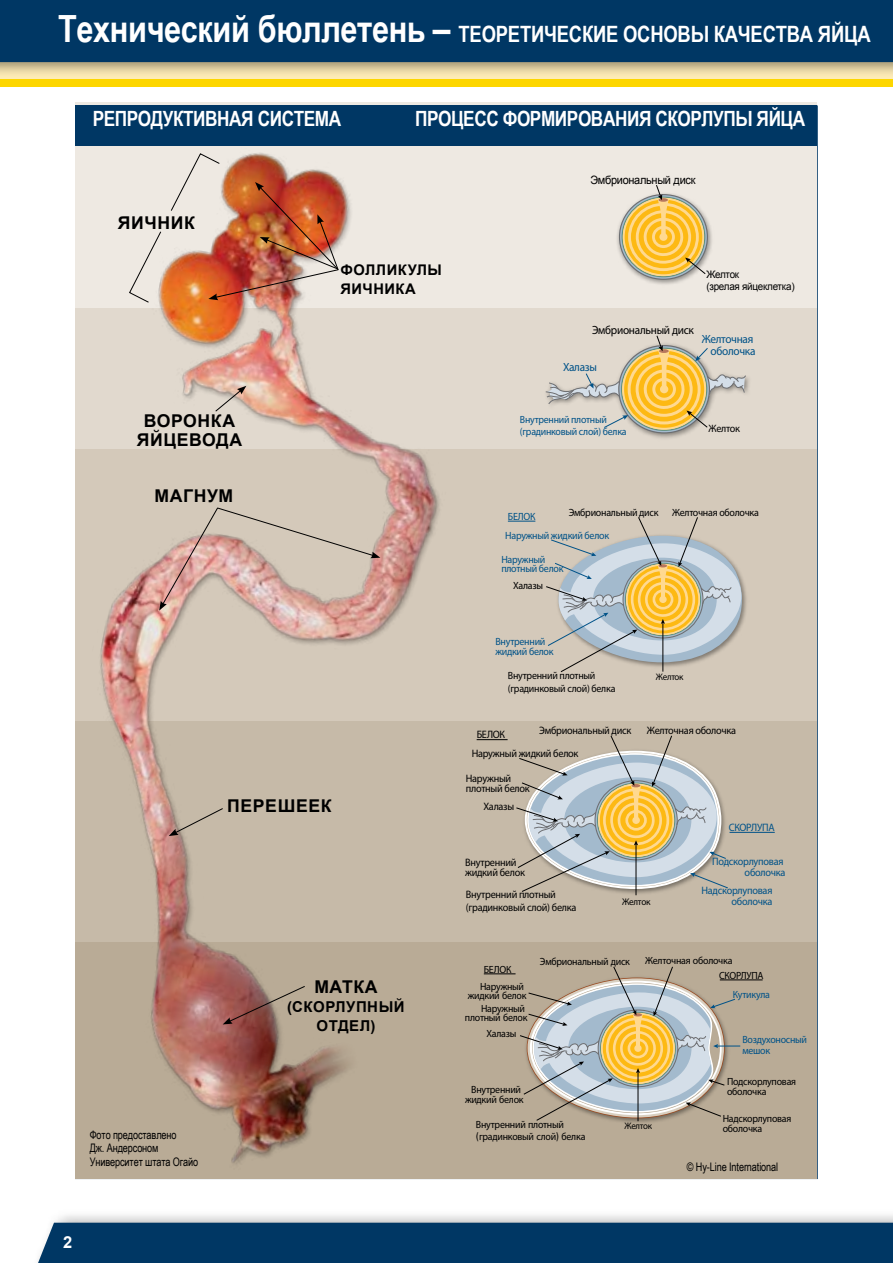
<style>
.page{position:relative;width:893px;height:1263px;background:#fff}
.page>*{position:absolute;margin:0;border:0;box-sizing:border-box;transform-origin:0 0}
.t1{font:700 22.5px "Arial Narrow";letter-spacing:-.01em;color:#fff}
.t2{font:700 21px "Arial Narrow";letter-spacing:-.02em;color:#fff}
.t3{font:700 17.7px/19px "Arial";letter-spacing:.035em;color:#000;text-align:center}
.t4{font:700 16.5px "Arial";color:#fff}
.t5{font:700 15px/19px "Arial";letter-spacing:.035em;color:#000;text-align:center}
.t6{font:700 14.7px/19px "Arial";letter-spacing:.035em;color:#000}
.t7{font:11.85px/11.9px "Myriad Pro";letter-spacing:-.025em;color:#005288;text-align:right;scale:.95 1}
.t8{font:11.85px "Myriad Pro";letter-spacing:-.025em;color:#000;scale:.95 1}
.t9{font:11.7px/13.2px "Arial Narrow";letter-spacing:-.01em;color:#000;scale:.95 1}
.t10{font:11.55px "Arial";letter-spacing:-.025em;color:#000;scale:.95 1}
.t11{font:10.8px/10.8px "Myriad Pro";letter-spacing:-.025em;color:#000;scale:.95 1}
.t12{font:10.8px/10.8px "Myriad Pro";letter-spacing:-.025em;color:#005288;text-align:right;scale:.95 1}
.t13{font:10.65px "Myriad Pro";letter-spacing:-.03em;color:#000;scale:.95 1}
.t14{font:10.5px/10.5px "Myriad Pro";letter-spacing:-.025em;color:#000;scale:.95 1}
.t15{font:10.5px/10.5px "Myriad Pro";letter-spacing:-.025em;color:#005288;scale:.95 1}
.t16{font:10.35px/12.5px "Myriad Pro";letter-spacing:-.025em;color:#005288;scale:.95 1}
.t17{font:10.35px/12.5px "Arial";letter-spacing:-.025em;color:#000;scale:.95 1}
.t18{font:9.75px "Myriad Pro";letter-spacing:-.03em;color:#000;scale:.95 1}
.t19{font:9.45px "Myriad Pro";letter-spacing:-.03em;color:#000;scale:.95 1}
.s1{font-size:37.5px}
.s2{font-size:39px}
.s3{font-family:"Univers LT Std"}
</style>
<div class="page">
<div style="left:28px;top:1209px;width:865px;height:54px;background:#000;opacity:.4"></div>
<div style="left:33px;top:1223px;width:860px;height:40px;background:#003764"></div>
<div style="left:0;top:0;width:893px;height:84px;background:#fdebb6"></div>
<div style="left:0;top:79px;width:893px;height:8px;background:#fdd600"></div>
<div style="left:0;top:0;width:893px;height:77px;background:#000;opacity:.4"></div>
<div style="left:0;top:0;width:893px;height:62px;background:#003764"></div>
<div style="left:76px;top:291px;width:741px;height:160px;background:#e1d9ce"></div>
<div style="left:76px;top:103px;width:741px;height:205px;background:#eee9e2"></div>
<div style="left:76px;top:105px;width:741px;height:41px;background:#003764"></div>
<div style="left:76px;top:449px;width:741px;height:284px;background:#d4c9ba"></div>
<div style="left:76px;top:722px;width:741px;height:221px;background:#c6baa8"></div>
<div style="left:76px;top:943px;width:741px;height:236px;background:#b9ab96"></div>
<img style="left:28px;top:102px;width:514px;height:1119px">
<img style="left:541px;top:340px;width:208px;height:101px">
<svg style="left:619px;top:346px;width:90px;height:87px"></svg>
<svg style="left:623px;top:350px;width:82px;height:79px"></svg>
<svg style="left:629px;top:356px;width:70px;height:67px"></svg>
<svg style="left:637px;top:363px;width:55px;height:53px"></svg>
<div style="left:635px;top:361px;width:58px;height:56px;border:3px solid #ffd990;border-radius:50%"></div>
<svg style="left:603px;top:415px;width:25px;height:13px"></svg>
<svg style="left:545px;top:373px;width:75px;height:31px"></svg>
<svg style="left:644px;top:335px;width:102px;height:93px"></svg>
<img style="left:617px;top:198px;width:95px;height:86px">
<svg style="left:619px;top:195px;width:88px;height:84px"></svg>
<svg style="left:624px;top:199px;width:79px;height:76px"></svg>
<svg style="left:629px;top:204px;width:68px;height:66px"></svg>
<svg style="left:637px;top:211px;width:53px;height:52px"></svg>
<div style="left:635px;top:210px;width:56px;height:54px;border:3px solid #ffd990;border-radius:50%"></div>
<svg style="left:644px;top:185px;width:62px;height:90px"></svg>
<svg style="left:215px;top:386px;width:31px;height:26px"></svg>
<svg style="left:159px;top:507px;width:221px;height:104px"></svg>
<svg style="left:169px;top:807px;width:55px;height:29px"></svg>
<svg style="left:223px;top:985px;width:83px;height:39px"></svg>
<img style="left:170px;top:153px;width:169px;height:147px">
<svg style="left:129px;top:231px;width:33px;height:72px"></svg>
<hr style="left:720px;top:979px;width:43px;height:1px;background:#000">
<svg style="left:519px;top:966px;width:221px;height:157px"></svg>
<hr style="left:484px;top:973px;width:32px;height:1px;background:#000">
<hr style="left:729px;top:832px;width:46px;height:1px;background:#005288">
<hr style="left:636px;top:844px;width:1px;height:51px;background:#000">
<svg style="left:516px;top:735px;width:212px;height:158px"></svg>
<hr style="left:477px;top:739px;width:31px;height:1px;background:#000">
<img style="left:742px;top:578px;width:5px;height:47px">
<svg style="left:546px;top:517px;width:196px;height:155px"></svg>
<svg style="left:508px;top:521px;width:27px;height:1px"></svg>
<h1 class="t1" style="left:58px;top:17px;width:814px"><span class="s1">Технический бюллетень</span> <span class="s2">–</span> ТЕОРЕТИЧЕСКИЕ ОСНОВЫ КАЧЕСТВА ЯЙЦА</h1>
<h2 class="t2" style="left:93px;top:103px;width:250px">РЕПРОДУКТИВНАЯ СИСТЕМА</h2>
<h2 class="t2" style="left:415px;top:103px;width:392px">ПРОЦЕСС ФОРМИРОВАНИЯ СКОРЛУПЫ ЯЙЦА</h2>
<h3 class="t3" style="left:118px;top:213px;width:79px">ЯИЧНИК</h3>
<h3 class="t3" style="left:137px;top:411px;width:107px">ВОРОНКА<br>ЯЙЦЕВОДА</h3>
<h3 class="t3" style="left:154px;top:486px;width:80px">МАГНУМ</h3>
<h3 class="t6" style="left:340px;top:261px;width:103px">ФОЛЛИКУЛЫ<br>ЯИЧНИКА</h3>
<h3 class="t3" style="left:227px;top:796px;width:106px">ПЕРЕШЕЕК</h3>
<p class="t9" style="left:90px;top:1128px;width:116px">Фото предоставлено<br>Дж. Андерсоном<br>Университет штата Огайо</p>
<h3 class="t3" style="left:314px;top:977px;width:65px">МАТКА</h3>
<h3 class="t5" style="left:287px;top:997px;width:119px">(СКОРЛУПНЫЙ<br>ОТДЕЛ)</h3>
<p class="t10" style="left:590px;top:172px;width:112px">Эмбриональный диск</p>
<p class="t17" style="left:706px;top:268px;width:94px">Желток<br>(зрелая яйцеклетка)</p>
<p class="t8" style="left:592px;top:323px;width:109px">Эмбриональный диск</p>
<p class="t7" style="left:563px;top:361px;width:37px">Халазы</p>
<p class="t7" style="left:702px;top:333px;width:58px">Желточная оболочка</p>
<p class="t16" style="left:520px;top:413px;width:114px">Внутренний плотный (градинковый слой) белка</p>
<p class="t13" style="left:708px;top:421px;width:35px">Желток</p>
<p class="t14" style="left:569px;top:507px;width:96px">Эмбриональный диск</p>
<p class="t14" style="left:672px;top:507px;width:93px">Желточная оболочка</p>
<p class="t15" style="left:505px;top:530px;width:111px">Наружный жидкий белок</p>
<p class="t15" style="left:501px;top:554px;width:67px;line-height:9.1px">Наружный плотный белок</p>
<p class="t14" style="left:513px;top:580px;width:33px">Халазы</p>
<p class="t15" style="left:508px;top:511px;width:31px">БЕЛОК</p>
<p class="t15" style="left:495px;top:636px;width:63px">Внутренний жидкий белок</p>
<p class="t14" style="left:508px;top:669px;width:115px;line-height:12.6px">Внутренний плотный (градинковый слой) белка</p>
<p class="t19" style="left:656px;top:671px;width:31px">Желток</p>
<p class="t11" style="left:477px;top:729px;width:32px">БЕЛОК</p>
<p class="t11" style="left:539px;top:725px;width:99px">Эмбриональный диск</p>
<p class="t11" style="left:647px;top:725px;width:96px">Желточная оболочка</p>
<p class="t11" style="left:472px;top:748px;width:114px">Наружный жидкий белок</p>
<p class="t11" style="left:466px;top:774px;width:69px;line-height:9.4px">Наружный плотный белок</p>
<p class="t11" style="left:483px;top:801px;width:34px">Халазы</p>
<p class="t11" style="left:465px;top:856px;width:64px">Внутренний жидкий белок</p>
<p class="t11" style="left:466px;top:888px;width:118px;line-height:12.9px">Внутренний плотный (градинковый слой) белка</p>
<p class="t18" style="left:622px;top:896px;width:32px">Желток</p>
<p class="t12" style="left:729px;top:822px;width:50px">СКОРЛУПА</p>
<p class="t12" style="left:712px;top:856px;width:79px">Подскорлуповая оболочка</p>
<p class="t12" style="left:701px;top:885px;width:76px">Надскорлуповая оболочка</p>
<p class="t14" style="left:484px;top:964px;width:31px">БЕЛОК</p>
<p class="t14" style="left:468px;top:981px;width:63px;line-height:9.1px;text-align:right">Наружный жидкий белок</p>
<p class="t14" style="left:465px;top:1003px;width:67px;line-height:9.1px;text-align:right">Наружный плотный белок</p>
<p class="t14" style="left:486px;top:1028px;width:33px">Халазы</p>
<p class="t14" style="left:540px;top:956px;width:96px">Эмбриональный диск</p>
<p class="t14" style="left:645px;top:955px;width:93px">Желточная оболочка</p>
<p class="t14" style="left:719px;top:970px;width:48px">СКОРЛУПА</p>
<p class="t15" style="left:733px;top:989px;width:41px">Кутикула</p>
<p class="t15" style="left:742px;top:1034px;width:70px">Воздухоносный мешок</p>
<p class="t14" style="left:465px;top:1084px;width:63px;text-align:center">Внутренний жидкий белок</p>
<p class="t14" style="left:476px;top:1118px;width:117px;line-height:12.6px">Внутренний плотный <span class="s3">(</span>градинковый слой<span class="s3">)</span> белка</p>
<p class="t19" style="left:624px;top:1120px;width:31px">Желток</p>
<p class="t14" style="left:727px;top:1076px;width:74px">Подскорлуповая оболочка</p>
<p class="t14" style="left:723px;top:1113px;width:74px">Надскорлуповая оболочка</p>
<p class="t9" style="left:687px;top:1160px;width:98px">© Hy-Line International</p>
<h3 class="t4" style="left:63px;top:1230px;width:11px">2</h3>
</div>
